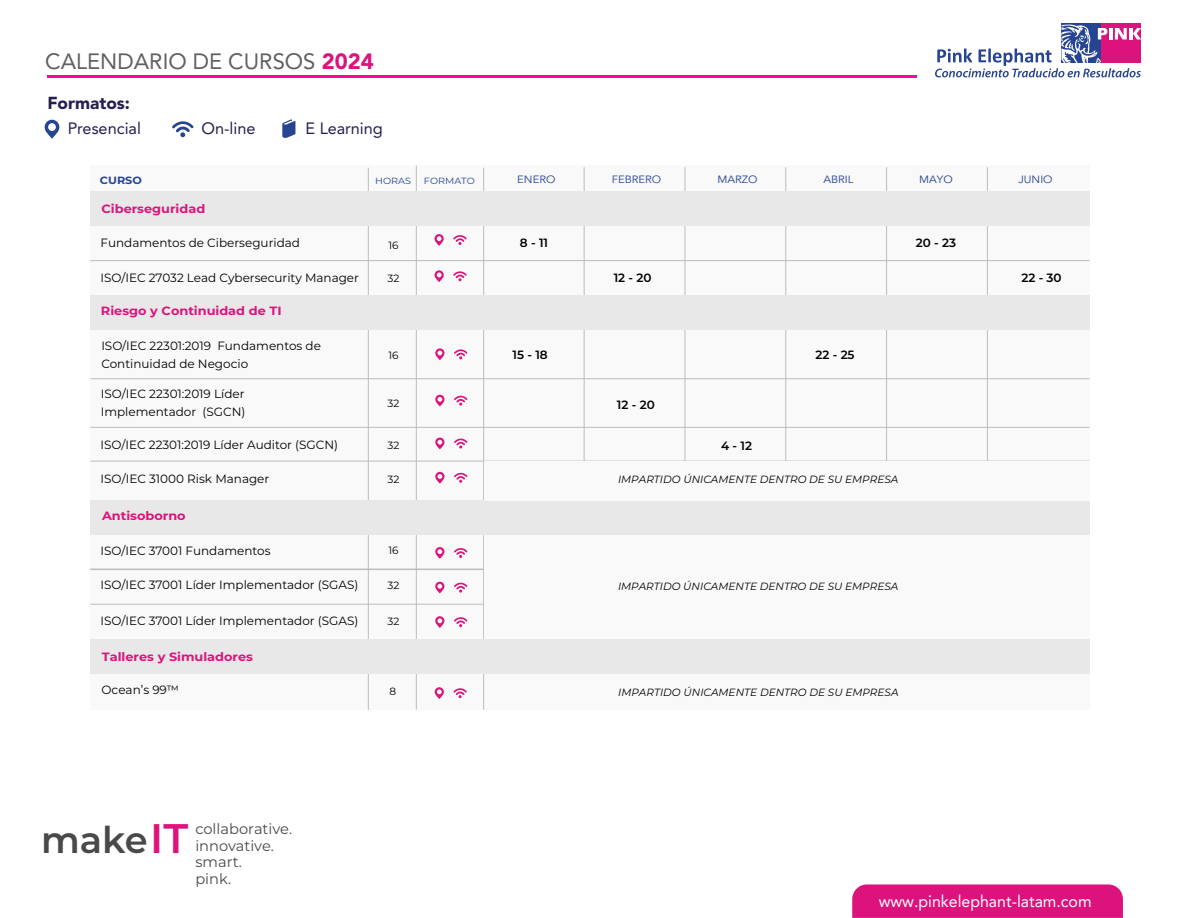
<style>
.page{position:relative;width:1188px;height:918px;background:#fff}
.page>*{position:absolute;margin:0;border:0;box-sizing:border-box;transform-origin:0 0}
.t1{font:600 36.9px "Montserrat";color:#494949}
.t2{font:22.05px "Avenir LT Std";color:#606060}
.t3{font:900 17.25px "Avenir LT Std";color:#251f52}
.t4{font:16.5px "Avenir LT Std";color:#fff}
.t5{font:16.35px "Avenir LT Std";color:#251f52}
.t6{font:14.7px/16.8px "Montserrat";color:#494949}
.t7{font:12px/18px "Montserrat";color:#000}
.t8{font:700 12px "Montserrat";color:#dd137d;scale:1.07 1}
.t9{font:600 12px "Montserrat";color:#000}
.t10{font:italic 10.5px "Montserrat";color:#000}
.t11{font:10.5px "Avenir LT Std";color:#264492;scale:1.07 1}
.t12{font:10.5px "Montserrat";color:#000}
.t13{font:700 10.5px "Montserrat";color:#264492;scale:1.07 1}
.t14{font:9px "Montserrat";color:#264492;scale:1.07 1}
.s1{font-weight:900;color:#dd137d}
.s2{font-size:41.25px;color:#dd137d}
</style>
<div class="page">
<div style="left:1101px;top:23px;width:40px;height:40px;background:#dd137d"></div>
<svg style="left:1061px;top:23px;width:40px;height:2px"></svg>
<svg style="left:935px;top:25px;width:206px;height:52px"></svg>
<hr style="left:47px;top:75px;width:870px;height:3px;background:#f408a0">
<svg style="left:852px;top:884px;width:271px;height:34px;background:#dd1980"></svg>
<svg style="left:172px;top:121px;width:22px;height:16px"></svg>
<svg style="left:45px;top:120px;width:14px;height:19px"></svg>
<svg style="left:282px;top:119px;width:13px;height:19px"></svg>
<div style="left:90px;top:166px;width:1000px;height:544px;background:#f9f9f9"></div>
<hr style="left:368px;top:168px;width:1px;height:542px;background:#bcbcbc">
<hr style="left:416px;top:166px;width:1px;height:544px;background:#bcbcbc">
<hr style="left:483px;top:168px;width:1px;height:542px;background:#bcbcbc">
<hr style="left:584px;top:167px;width:1px;height:418px;background:#bcbcbc">
<hr style="left:685px;top:167px;width:1px;height:418px;background:#bcbcbc">
<hr style="left:785px;top:167px;width:1px;height:418px;background:#bcbcbc">
<hr style="left:886px;top:167px;width:1px;height:418px;background:#bcbcbc">
<hr style="left:987px;top:167px;width:1px;height:418px;background:#bcbcbc">
<hr style="left:90px;top:569px;width:1000px;height:1px;background:#bcbcbc">
<hr style="left:90px;top:604px;width:1000px;height:1px;background:#bcbcbc">
<div style="left:90px;top:500px;width:1000px;height:35px;background:#e8e8e8"></div>
<hr style="left:90px;top:260px;width:1000px;height:1px;background:#bcbcbc">
<div style="left:90px;top:191px;width:1000px;height:35px;background:#e8e8e8"></div>
<div style="left:91px;top:640px;width:999px;height:34px;background:#e8e8e8"></div>
<hr style="left:90px;top:461px;width:1000px;height:1px;background:#bcbcbc">
<hr style="left:90px;top:378px;width:1000px;height:1px;background:#bcbcbc">
<hr style="left:90px;top:427px;width:1000px;height:1px;background:#bcbcbc">
<div style="left:90px;top:295px;width:1000px;height:35px;background:#e8e8e8"></div>
<div style="left:484px;top:535px;width:605px;height:104px;background:#f9f9f9"></div>
<div style="left:484px;top:461px;width:605px;height:39px;background:#f9f9f9"></div>
<svg style="left:453px;top:235px;width:14px;height:10px"></svg>
<svg style="left:435px;top:234px;width:9px;height:12px"></svg>
<svg style="left:453px;top:271px;width:14px;height:10px"></svg>
<svg style="left:435px;top:270px;width:9px;height:12px"></svg>
<svg style="left:454px;top:548px;width:13px;height:10px"></svg>
<svg style="left:435px;top:547px;width:9px;height:12px"></svg>
<svg style="left:454px;top:583px;width:13px;height:10px"></svg>
<svg style="left:435px;top:582px;width:9px;height:11px"></svg>
<svg style="left:454px;top:617px;width:13px;height:10px"></svg>
<svg style="left:435px;top:616px;width:9px;height:12px"></svg>
<svg style="left:453px;top:688px;width:14px;height:10px"></svg>
<svg style="left:435px;top:687px;width:9px;height:12px"></svg>
<svg style="left:454px;top:349px;width:13px;height:10px"></svg>
<svg style="left:435px;top:348px;width:9px;height:12px"></svg>
<svg style="left:454px;top:396px;width:13px;height:10px"></svg>
<svg style="left:435px;top:395px;width:9px;height:12px"></svg>
<svg style="left:454px;top:439px;width:13px;height:10px"></svg>
<svg style="left:435px;top:438px;width:9px;height:11px"></svg>
<svg style="left:454px;top:473px;width:13px;height:10px"></svg>
<svg style="left:435px;top:472px;width:9px;height:12px"></svg>
<h2 class="t2" style="left:45px;top:49px;width:330px">CALENDARIO DE CURSOS <span class="s1">2024</span></h2>
<h3 class="t3" style="left:47px;top:92px;width:84px">Formatos:</h3>
<h3 class="t5" style="left:68px;top:118px;width:75px">Presencial</h3>
<h3 class="t5" style="left:202px;top:118px;width:56px">On-line</h3>
<h3 class="t5" style="left:306px;top:118px;width:79px">E Learning</h3>
<p class="t13" style="left:100px;top:173px;width:41px">CURSO</p>
<p class="t14" style="left:375px;top:175px;width:35px">HORAS</p>
<p class="t14" style="left:424px;top:175px;width:49px">FORMATO</p>
<p class="t11" style="left:517px;top:173px;width:37px">ENERO</p>
<p class="t11" style="left:612px;top:173px;width:48px">FEBRERO</p>
<p class="t11" style="left:718px;top:173px;width:39px">MARZO</p>
<p class="t11" style="left:823px;top:173px;width:30px">ABRIL</p>
<p class="t11" style="left:919px;top:173px;width:33px">MAYO</p>
<p class="t11" style="left:1018px;top:173px;width:34px">JUNIO</p>
<p class="t8" style="left:101px;top:200px;width:98px">Ciberseguridad</p>
<p class="t7" style="left:101px;top:234px;width:201px">Fundamentos de Ciberseguridad</p>
<p class="t7" style="left:101px;top:268px;width:260px">ISO/IEC 27032 Lead Cybersecurity Manager</p>
<p class="t8" style="left:101px;top:302px;width:170px">Riesgo y Continuidad de TI</p>
<p class="t7" style="left:101px;top:336px;width:221px">ISO/IEC 22301:2019 Fundamentos de<br>Continuidad de Negocio</p>
<p class="t7" style="left:101px;top:384px;width:146px">ISO/IEC 22301:2019 Líder<br>Implementador (SGCN)</p>
<p class="t7" style="left:101px;top:435px;width:239px">ISO/IEC 22301:2019 Líder Auditor (SGCN)</p>
<p class="t7" style="left:101px;top:469px;width:170px">ISO/IEC 31000 Risk Manager</p>
<p class="t8" style="left:102px;top:507px;width:80px">Antisoborno</p>
<p class="t7" style="left:101px;top:541px;width:172px">ISO/IEC 37001 Fundamentos</p>
<p class="t7" style="left:101px;top:576px;width:259px">ISO/IEC 37001 Líder Implementador (SGAS)</p>
<p class="t7" style="left:101px;top:612px;width:259px">ISO/IEC 37001 Líder Implementador (SGAS)</p>
<p class="t8" style="left:102px;top:648px;width:143px">Talleres y Simuladores</p>
<p class="t7" style="left:102px;top:680px;width:79px">Ocean’s 99™</p>
<p class="t12" style="left:389px;top:238px;width:12px">16</p>
<p class="t12" style="left:388px;top:271px;width:13px">32</p>
<p class="t12" style="left:389px;top:348px;width:12px">16</p>
<p class="t12" style="left:388px;top:396px;width:13px">32</p>
<p class="t12" style="left:388px;top:438px;width:13px">32</p>
<p class="t12" style="left:388px;top:472px;width:13px">32</p>
<p class="t12" style="left:388px;top:543px;width:12px">16</p>
<p class="t12" style="left:388px;top:578px;width:13px">32</p>
<p class="t12" style="left:388px;top:614px;width:13px">32</p>
<p class="t12" style="left:389px;top:684px;width:8px">8</p>
<h1 class="t1" style="left:41px;top:814px;width:149px">make<span class="s2">IT</span></h1>
<p class="t6" style="left:195px;top:820px;width:98px">collaborative. innovative. smart.<br>pink.</p>
<p class="t9" style="left:520px;top:235px;width:30px">8 - 11</p>
<p class="t9" style="left:513px;top:347px;width:37px">15 - 18</p>
<p class="t9" style="left:916px;top:235px;width:42px">20 - 23</p>
<p class="t9" style="left:614px;top:269px;width:39px">12 - 20</p>
<p class="t9" style="left:1021px;top:269px;width:42px">22 - 30</p>
<p class="t9" style="left:617px;top:396px;width:39px">12 - 20</p>
<p class="t9" style="left:815px;top:347px;width:41px">22 - 25</p>
<p class="t9" style="left:721px;top:438px;width:32px">4 - 12</p>
<p class="t10" style="left:618px;top:472px;width:282px">IMPARTIDO ÚNICAMENTE DENTRO DE SU EMPRESA</p>
<p class="t10" style="left:618px;top:579px;width:282px">IMPARTIDO ÚNICAMENTE DENTRO DE SU EMPRESA</p>
<p class="t10" style="left:618px;top:685px;width:282px">IMPARTIDO ÚNICAMENTE DENTRO DE SU EMPRESA</p>
<h3 class="t4" style="left:879px;top:892px;width:214px">www.pinkelephant-latam.com</h3>
</div>
